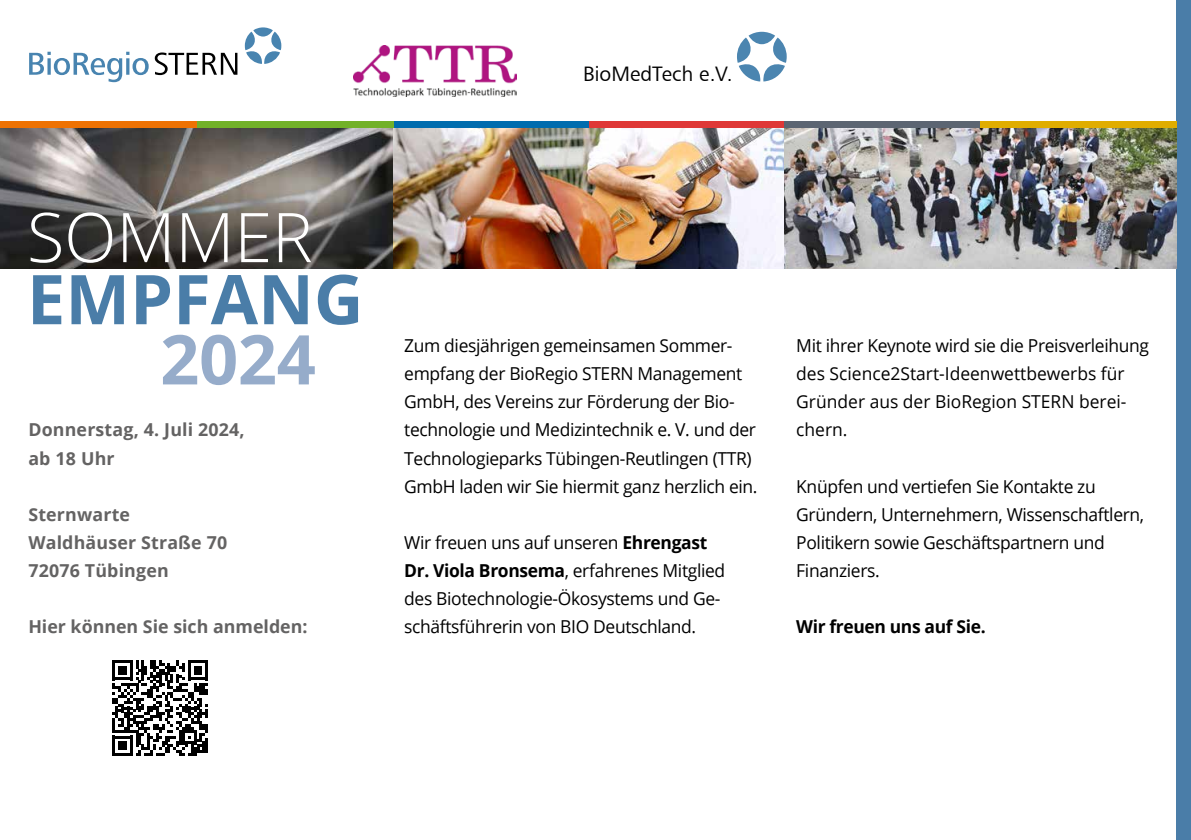
<style>
.page{position:relative;width:1191px;height:840px;background:#fff}
.page>*{position:absolute;margin:0;border:0;box-sizing:border-box;transform-origin:0 0}
.t1{font:700 68.6px "Open Sans";color:#4a7da8}
.t2{font:300 68.6px "Open Sans";letter-spacing:-.005em;color:#fff}
.t3{font:700 68.6px "Open Sans";color:#96acca}
.t4{font:21.4px "Frutiger Next LT";color:#000}
.t5{font:17.8px/28px "Open Sans";letter-spacing:-.02em;color:#000}
.t6{font:17.8px/28px "Open Sans";color:#000}
.t7{font:700 17.8px/28px "Open Sans";letter-spacing:.01em;color:#646363}
.t8{font:700 17.8px "Open Sans";letter-spacing:-.02em;color:#000}
.s1{font-weight:700}
</style>
<div class="page">
<div style="left:1176px;top:0;width:15px;height:839px;background:#4a7da8"></div>
<div style="left:0;top:121px;width:197px;height:7px;background:#ee7203"></div>
<div style="left:589px;top:121px;width:196px;height:7px;background:#df3837"></div>
<div style="left:785px;top:121px;width:196px;height:7px;background:#5c6572"></div>
<div style="left:980px;top:121px;width:196px;height:7px;background:#e0ad00"></div>
<div style="left:393px;top:121px;width:196px;height:7px;background:#006cae"></div>
<div style="left:197px;top:121px;width:196px;height:7px;background:#72b129"></div>
<img style="left:0;top:128px;width:1176px;height:140px">
<svg style="left:245px;top:27px;width:36px;height:37px"></svg>
<svg style="left:29px;top:52px;width:120px;height:30px"></svg>
<svg style="left:155px;top:52px;width:82px;height:23px"></svg>
<img style="left:353px;top:46px;width:163px;height:51px">
<svg style="left:112px;top:660px;width:96px;height:95px"></svg>
<svg style="left:737px;top:32px;width:49px;height:49px"></svg>
<p class="t4" style="left:583px;top:62px;width:151px">BioMedTech e.V.</p>
<h1 class="t2" style="left:27px;top:190px;width:287px">SOMMER</h1>
<h1 class="t1" style="left:27px;top:251px;width:338px">EMPFANG</h1>
<h1 class="t3" style="left:160px;top:311px;width:157px">2024</h1>
<p class="t5" style="left:404px;top:331px;width:355px">Zum diesjährigen gemeinsamen Sommer&shy;empfang der BioRegio STERN Management GmbH, des Vereins zur Förderung der Bio&shy;technologie und Medizintechnik e. V. und der Technologieparks Tübingen-Reutlingen (TTR)<br>GmbH laden wir Sie hiermit ganz herzlich ein.</p>
<p class="t5" style="left:404px;top:527px;width:322px">Wir freuen uns auf unseren <span class="s1">Ehrengast Dr. Viola Bronsema</span>, erfahrenes Mitglied des Biotechnologie-Ökosystems und Ge&shy;schäftsführerin von BIO Deutschland.</p>
<p class="t6" style="left:796px;top:331px;width:354px">Mit ihrer Keynote wird sie die Preisverleihung des Science2Start-Ideenwettbewerbs für Gründer aus der BioRegion STERN berei&shy;chern.</p>
<p class="t7" style="left:28px;top:415px;width:218px">Donnerstag, 4. Juli 2024, ab 18 Uhr</p>
<p class="t5" style="left:796px;top:471px;width:349px">Knüpfen und vertiefen Sie Kontakte zu Gründern, Unternehmern, Wissenschaftlern, Politikern sowie Geschäftspartnern und Finanziers.</p>
<p class="t7" style="left:28px;top:499px;width:200px">Sternwarte<br>Waldhäuser Straße 70<br>72076 Tübingen</p>
<p class="t7" style="left:28px;top:611px;width:281px">Hier können Sie sich anmelden:</p>
<p class="t8" style="left:796px;top:613px;width:191px">Wir freuen uns auf Sie.</p>
</div>
